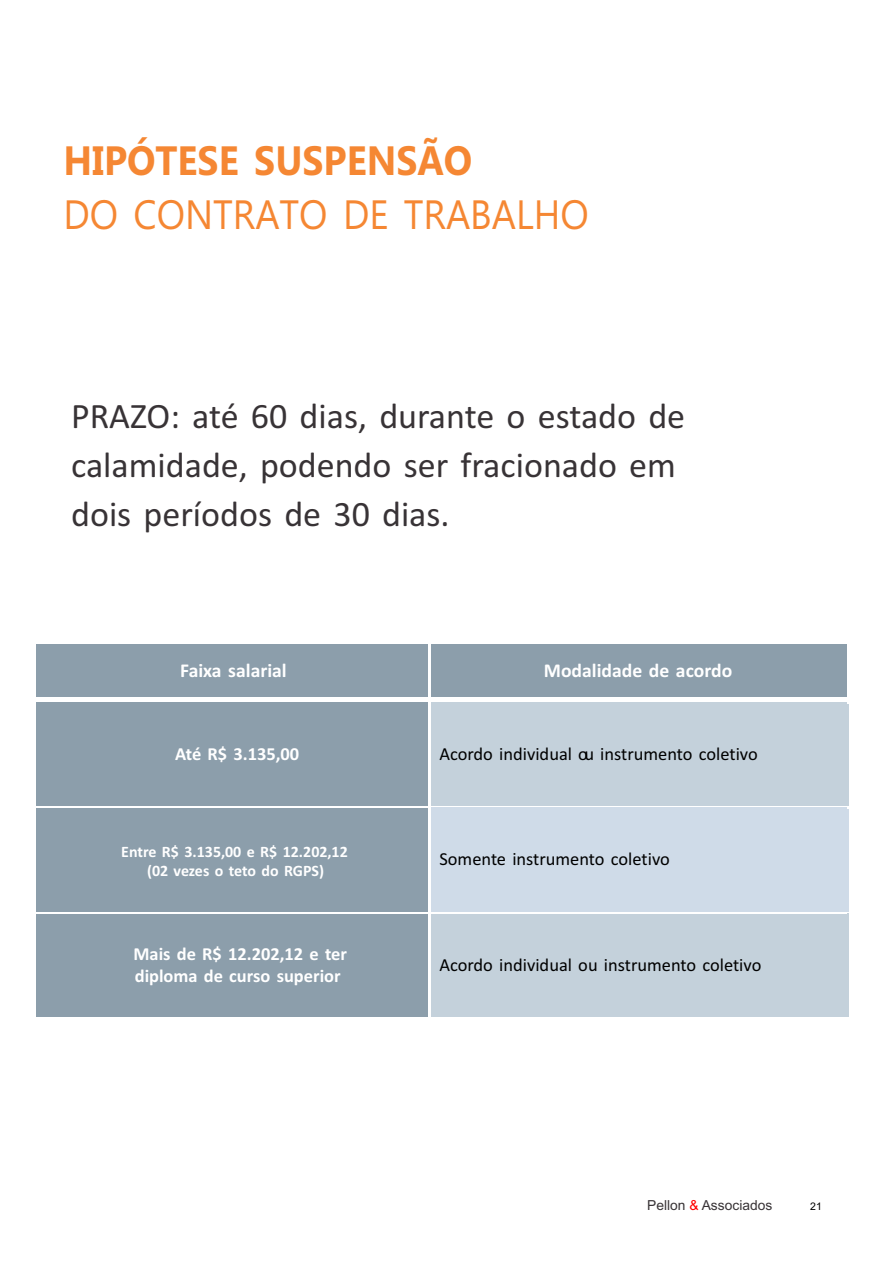
<style>
.page{position:relative;width:893px;height:1263px;background:#fff}
.page>*{position:absolute;margin:0;border:0;box-sizing:border-box;transform-origin:0 0}
.t1{font:40.95px "Ebrima";color:#f58733;scale:.92 1}
.t2{font:700 40.95px "Ebrima";color:#f58733;scale:.92 1}
.t3{font:36px/49.2px "Calibri";color:#383336}
.t4{font:700 19.65px "Calibri";color:#fff}
.t5{font:18.45px "Calibri";color:#000}
.t6{font:700 18.45px/22px "Calibri";color:#fff}
.t7{font:700 15.9px/19.6px "Calibri";color:#fff;text-align:center}
.t8{font:13.8px "Arial";color:#383336}
.t9{font:10.5px "Arial";color:#000}
.s1{color:#f00}
</style>
<div class="page">
<div style="left:36px;top:644px;width:394px;height:53px;background:#8c9eab"></div>
<div style="left:431px;top:644px;width:417px;height:53px;background:#8c9eab"></div>
<hr style="left:428px;top:644px;width:2px;height:53px;background:#fff">
<hr style="left:847px;top:644px;width:1px;height:53px;background:#fff">
<div style="left:36px;top:702px;width:394px;height:104px;background:#8c9eab"></div>
<div style="left:431px;top:702px;width:417px;height:104px;background:#c4d1db"></div>
<hr style="left:428px;top:703px;width:2px;height:103px;background:#fff">
<div style="left:36px;top:808px;width:394px;height:104px;background:#8c9eab"></div>
<div style="left:431px;top:808px;width:417px;height:104px;background:#cfdbe8"></div>
<hr style="left:428px;top:809px;width:2px;height:103px;background:#fff">
<div style="left:36px;top:913px;width:394px;height:105px;background:#8c9eab"></div>
<div style="left:431px;top:913px;width:417px;height:105px;background:#c4d1db"></div>
<hr style="left:428px;top:914px;width:2px;height:104px;background:#fff">
<h1 class="t2" style="left:63px;top:144px;width:446px">HIPÓTESE SUSPENSÃO</h1>
<h1 class="t1" style="left:63px;top:199px;width:573px">DO CONTRATO DE TRABALHO</h1>
<h2 class="t3" style="left:71px;top:394px;width:615px">PRAZO: até 60 dias, durante o estado de calamidade, podendo ser fracionado em dois períodos de 30 dias.</h2>
<p class="t4" style="left:180px;top:663px;width:108px">Faixa salarial</p>
<p class="t4" style="left:544px;top:663px;width:190px">Modalidade de acordo</p>
<p class="t6" style="left:175px;top:744px;width:125px">Até R$ 3.135,00</p>
<p class="t5" style="left:439px;top:746px;width:320px">Acordo individual ou instrumento coletivo</p>
<p class="t7" style="left:121px;top:843px;width:228px">Entre R$ 3.135,00 e R$ 12.202,12 (02 vezes o teto do RGPS)</p>
<p class="t5" style="left:439px;top:851px;width:232px">Somente instrumento coletivo</p>
<p class="t6" style="left:134px;top:944px;width:215px">Mais de R$ 12.202,12 e ter diploma de curso superior</p>
<p class="t5" style="left:439px;top:957px;width:323px">Acordo individual ou instrumento coletivo</p>
<p class="t8" style="left:647px;top:1199px;width:127px">Pellon <span class="s1">&amp;</span> Associados</p>
<p class="t9" style="left:810px;top:1202px;width:13px">21</p>
</div>
